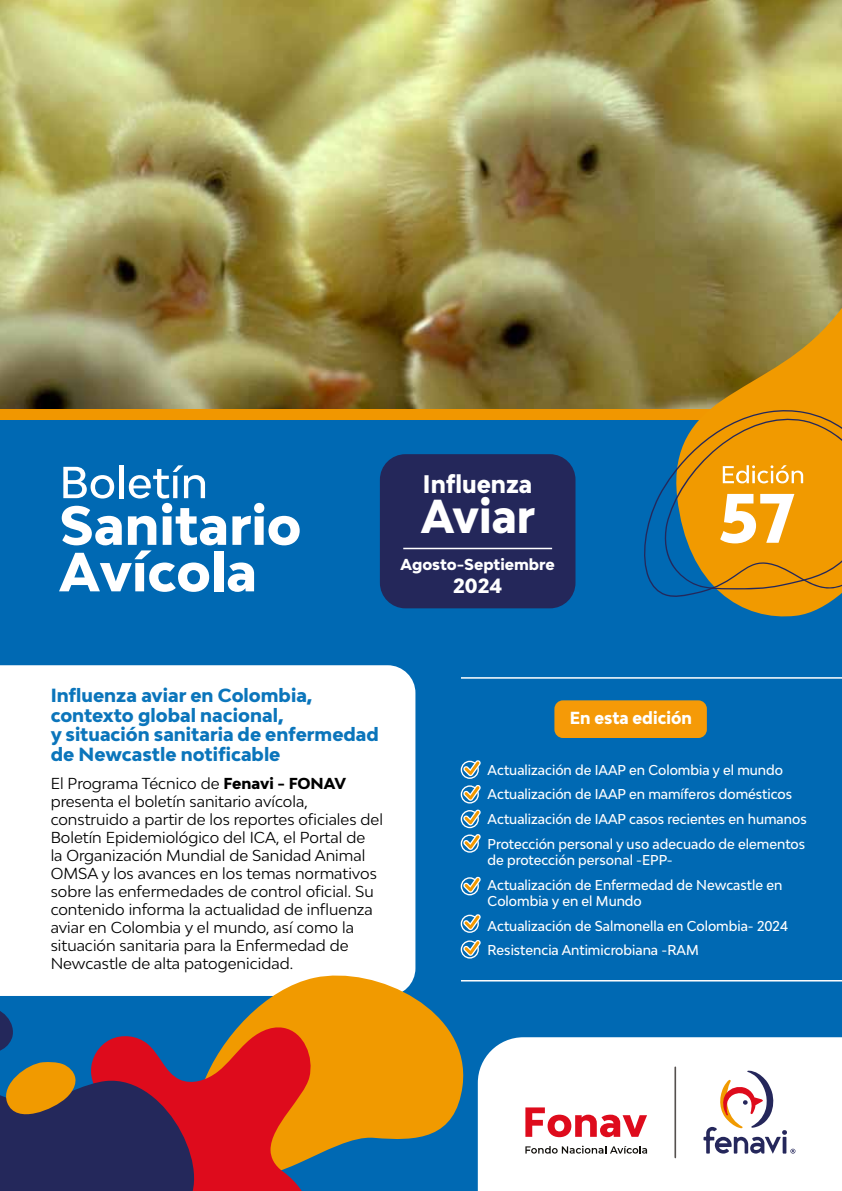
<style>
.page{position:relative;width:842px;height:1191px;background:#0069b3}
.page>*{position:absolute;margin:0;border:0;box-sizing:border-box;transform-origin:0 0}
.t1{font:800 66px "Bw Modelica";color:#fff}
.t2{font:800 45px "Bw Modelica";color:#fff;scale:.95 1}
.t3{font:800 24px "Bw Modelica";color:#fff;scale:.95 1}
.t4{font:800 19.5px "Bw Modelica";color:#fff}
.t5{font:800 18px/19.5px "Bw Modelica";color:#0b75bb}
.t6{font:800 16.5px "Bw Modelica";color:#fff;scale:.95 1}
.t7{font:15px/18px "Bw Modelica";color:#000}
.t8{font:800 15px "Bw Modelica";color:#fff}
.t9{font:500 13.5px/24.8px "Bw Modelica";color:#fff;scale:.95 1}
.s1{font-weight:800}
</style>
<div class="page">
<div style="left:478px;top:1037px;width:364px;height:154px;background:#fff"></div>
<svg style="left:703px;top:1070px;width:92px;height:83px;background:#dbd0d4"></svg>
<svg style="left:525px;top:1145px;width:122px;height:8px"></svg>
<svg style="left:525px;top:1107px;width:122px;height:30px;background:#f0939b"></svg>
<hr style="left:674px;top:1066px;width:2px;height:92px;background:#55514f">
<div style="left:0;top:409px;width:842px;height:11px;background:#f19700"></div>
<svg style="left:59px;top:465px;width:241px;height:127px"></svg>
<div style="left:0;top:665px;width:415px;height:331px;background:#fff"></div>
<svg style="left:194px;top:964px;width:278px;height:192px;fill:#f19a00"></svg>
<svg style="left:0;top:1005px;width:314px;height:186px"></svg>
<div style="left:380px;top:454px;width:195px;height:154px;background:#24275a;border-radius:26px"></div>
<div style="left:554px;top:700px;width:153px;height:38px;background:#f59a07;border-radius:9px"></div>
<img style="left:0;top:0;width:842px;height:408px">
<svg style="left:671px;top:307px;width:171px;height:310px;background:#9e802d"></svg>
<svg style="left:644px;top:409px;width:198px;height:189px"></svg>
<svg style="left:461px;top:760px;width:20px;height:43px"></svg>
<svg style="left:461px;top:809px;width:20px;height:19px"></svg>
<svg style="left:461px;top:834px;width:20px;height:18px"></svg>
<svg style="left:461px;top:876px;width:20px;height:19px"></svg>
<svg style="left:461px;top:914px;width:20px;height:19px"></svg>
<svg style="left:461px;top:940px;width:20px;height:18px"></svg>
<hr style="left:403px;top:548px;width:149px;height:1px;background:#fff">
<hr style="left:461px;top:677px;width:381px;height:1px;background:#fff">
<hr style="left:461px;top:980px;width:381px;height:1px;background:#fff">
<h3 class="t3" style="left:423px;top:468px;width:117px">Influenza</h3>
<h2 class="t2" style="left:421px;top:487px;width:122px">Aviar</h2>
<p class="t8" style="left:401px;top:554px;width:156px">Agosto-Septiembre</p>
<h3 class="t4" style="left:453px;top:573px;width:51px">2024</h3>
<h1 class="t1" style="left:719px;top:475px;width:78px">57</h1>
<p class="t5" style="left:51px;top:685px;width:330px">Influenza aviar en Colombia, contexto global nacional,<br>y situación sanitaria de enfermedad de Newcastle notificable</p>
<p class="t7" style="left:51px;top:774px;width:334px">El Programa Técnico de <span class="s1">Fenavi - FONAV </span>presenta el boletín sanitario avícola, construido a partir de los reportes oficiales del Boletín Epidemiológico del ICA, el Portal de<br>la Organización Mundial de Sanidad Animal OMSA y los avances en los temas normativos sobre las enfermedades de control oficial. Su contenido informa la actualidad de influenza aviar en Colombia y el mundo, así como la situación sanitaria para la Enfermedad de Newcastle de alta patogenicidad.</p>
<p class="t6" style="left:570px;top:707px;width:130px">En esta edición</p>
<p class="t9" style="left:488px;top:757px;width:337px">Actualización de IAAP en Colombia y el mundo Actualización de IAAP en mamíferos domésticos Actualización de IAAP casos recientes en humanos Protección personal y uso adecuado de elementos</p>
<p class="t9" style="left:488px;top:847px;width:312px">de protección personal -EPP-<br>Actualización de Enfermedad de Newcastle en</p>
<p class="t9" style="left:488px;top:888px;width:318px">Colombia y en el Mundo<br>Actualización de Salmonella en Colombia- 2024<br>Resistencia Antimicrobiana -RAM</p>
</div>
